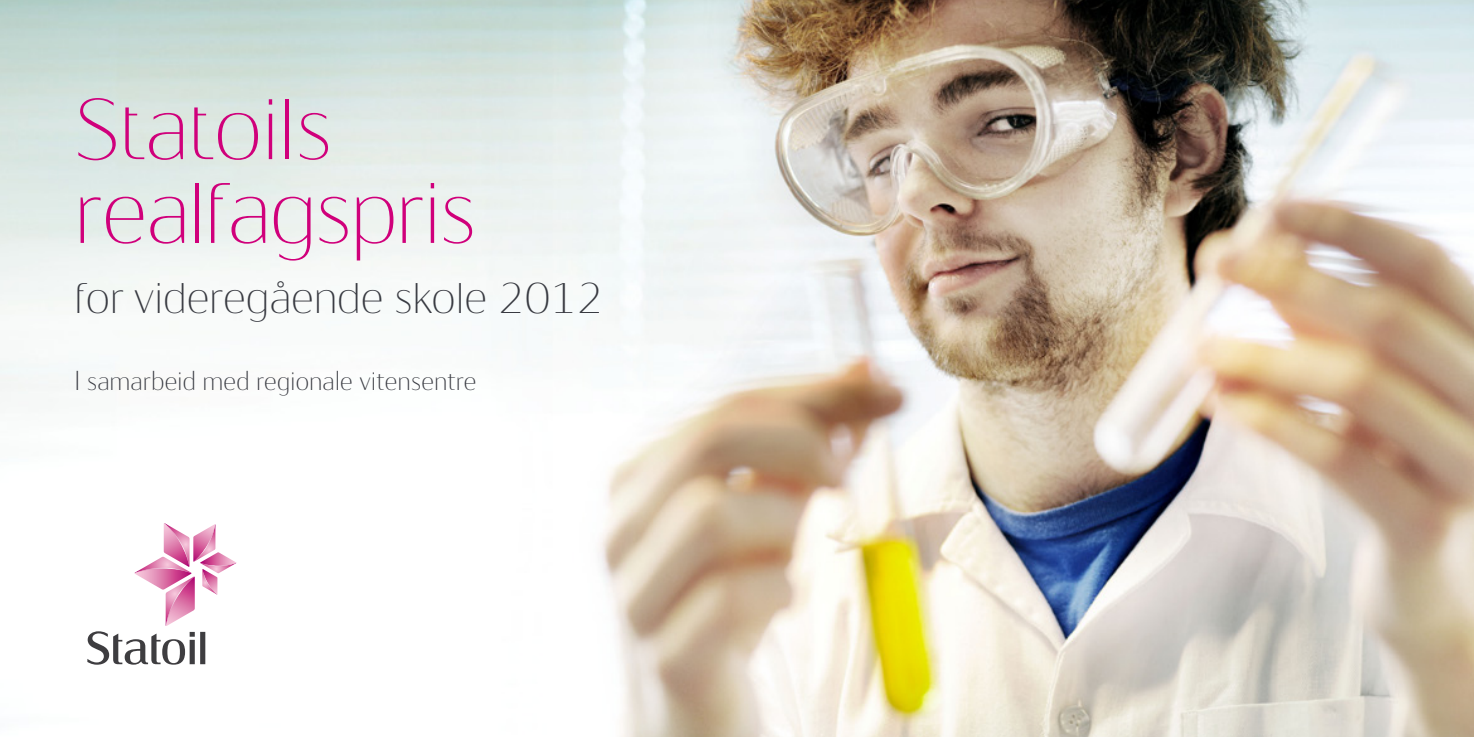
<style>
.page{position:relative;width:1474px;height:737px;background:#fff}
.page>*{position:absolute;margin:0;border:0;box-sizing:border-box;transform-origin:0 0}
.t1{font:300 87.5px/83.8px "Statoil Display";letter-spacing:-.015em;color:#d0007b}
.t2{font:300 43.75px "Statoil Display";color:#383a41}
.t3{font:300 28px "Statoil Sans";letter-spacing:-.01em;color:#383a41}
</style>
<div class="page">
<img style="left:0;top:0;width:1473px;height:737px">
<svg style="left:87px;top:523px;width:149px;height:141px"></svg>
<h1 class="t1" style="left:74px;top:88px;width:403px">Statoils realfagspris</h1>
<h2 class="t2" style="left:74px;top:273px;width:530px">for videregående skole 2012</h2>
<p class="t3" style="left:74px;top:365px;width:404px">I samarbeid med regionale vitensentre</p>
</div>
